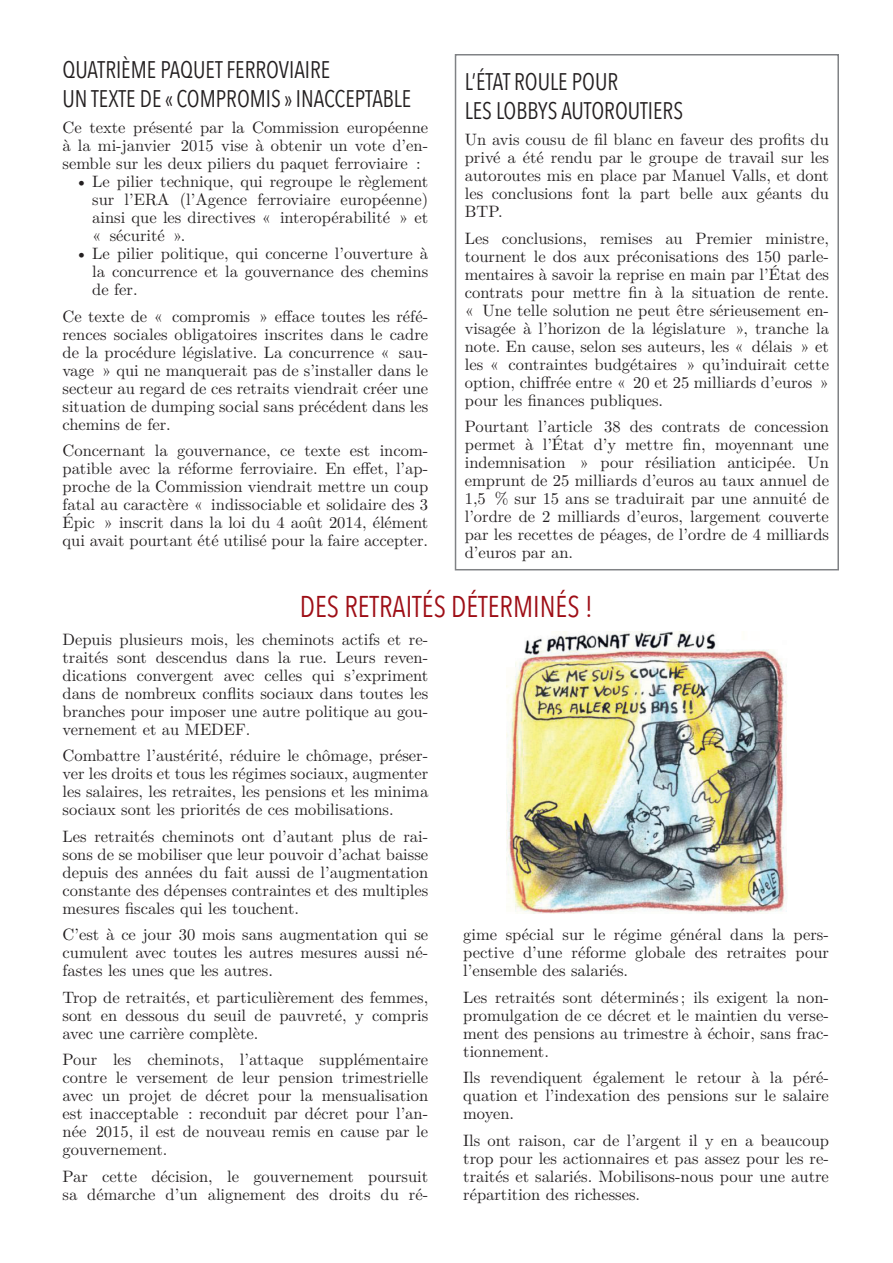
<style>
.page{position:relative;width:893px;height:1263px;background:#fff}
.page>*{position:absolute;margin:0;border:0;box-sizing:border-box;transform-origin:0 0}
.t1{font:30px "Avenir Next Condensed";color:#9e0e16;scale:.94 1}
.t2{font:24px/28.8px "Avenir Next Condensed";color:#231f20;scale:.94 1}
.t3{font:16.5px/18px "LM Roman 10";color:#231f20;text-align:justify}
</style>
<div class="page">
<div style="left:455px;top:54px;width:384px;height:516px;border:2px solid #808285"></div>
<img style="left:507px;top:631px;width:280px;height:282px">
<h2 class="t2" style="left:63px;top:54px;width:373px">QUATRIÈM E PAQUET FERROVIAIRE<br>UN TEXTE DE « COMPROMIS » INACCEPTABLE</h2>
<p class="t3" style="left:63px;top:117px;width:367px">Ce texte présenté par la Commission européenne à la mi-janvier 2015 vise à obtenir un vote d’en&shy;semble sur les deux piliers du paquet ferroviaire :</p>
<p class="t3" style="left:92px;top:171px;width:337px;text-indent:-17px">• Le pilier technique, qui regroupe le règlement sur l’ERA (l’Agence ferroviaire européenne) ainsi que les directives « interopérabilité » et « sécurité ».</p>
<p class="t3" style="left:92px;top:243px;width:337px;text-indent:-17px">• Le pilier politique, qui concerne l’ouverture à la concurrence et la gouvernance des chemins de fer.</p>
<p class="t3" style="left:63px;top:306px;width:367px">Ce texte de « compromis » efface toutes les réfé&shy;rences sociales obligatoires inscrites dans le cadre de la procédure législative. La concurrence « sau&shy;vage » qui ne manquerait pas de s’installer dans le secteur au regard de ces retraits viendrait créer une situation de dumping social sans précédent dans les chemins de fer.</p>
<p class="t3" style="left:63px;top:440px;width:367px">Concernant la gouvernance, ce texte est incom&shy;patible avec la réforme ferroviaire. En effet, l’ap&shy;proche de la Commission viendrait mettre un coup fatal au caractère « indissociable et solidaire des 3<br>Épic » inscrit dans la loi du 4 août 2014, élément qui avait pourtant été utilisé pour la faire accepter.</p>
<h2 class="t2" style="left:465px;top:66px;width:234px">L’ÉTAT ROULE POUR<br>LES LOBBYS AUTOROUTIERS</h2>
<p class="t3" style="left:465px;top:129px;width:366px">Un avis cousu de fil blanc en faveur des profits du privé a été rendu par le groupe de travail sur les autoroutes mis en place par Manuel Valls, et dont les conclusions font la part belle aux géants du BTP.</p>
<p class="t3" style="left:465px;top:228px;width:366px">Les conclusions, remises au Premier ministre, tournent le dos aux préconisations des 150 parle&shy;mentaires à savoir la reprise en main par l’État des contrats pour mettre fin à la situation de rente. « Une telle solution ne peut être sérieusement en&shy;visagée à l’horizon de la législature », tranche la note. En cause, selon ses auteurs, les « délais » et les « contraintes budgétaires » qu’induirait cette option, chiffrée entre « 20 et 25 milliards d’euros » pour les finances publiques.</p>
<p class="t3" style="left:465px;top:416px;width:366px">Pourtant l’article 38 des contrats de concession permet à l’État d’y mettre fin, moyennant une indemnisation » pour résiliation anticipée. Un emprunt de 25 milliards d’euros au taux annuel de 1,5 % sur 15 ans se traduirait par une annuité de l’ordre de 2 milliards d’euros, largement couverte par les recettes de péages, de l’ordre de 4 milliards d’euros par an.</p>
<h1 class="t1" style="left:300px;top:581px;width:313px">DES RETRAITÉS DÉTERM INÉS !</h1>
<p class="t3" style="left:63px;top:629px;width:367px">Depuis plusieurs mois, les cheminots actifs et re&shy;traités sont descendus dans la rue. Leurs reven&shy;dications convergent avec celles qui s’expriment dans de nombreux conflits sociaux dans toutes les branches pour imposer une autre politique au gou&shy;vernement et au MEDEF.</p>
<p class="t3" style="left:63px;top:745px;width:367px">Combattre l’austérité, réduire le chômage, préser&shy;ver les droits et tous les régimes sociaux, augmenter les salaires, les retraites, les pensions et les minima sociaux sont les priorités de ces mobilisations.</p>
<p class="t3" style="left:63px;top:826px;width:367px">Les retraités cheminots ont d’autant plus de rai&shy;sons de se mobiliser que leur pouvoir d’achat baisse depuis des années du fait aussi de l’augmentation constante des dépenses contraintes et des multiples mesures fiscales qui les touchent.</p>
<p class="t3" style="left:63px;top:924px;width:367px">C’est à ce jour 30 mois sans augmentation qui se cumulent avec toutes les autres mesures aussi né&shy;fastes les unes que les autres.</p>
<p class="t3" style="left:63px;top:987px;width:367px">Trop de retraités, et particulièrement des femmes, sont en dessous du seuil de pauvreté, y compris avec une carrière complète.</p>
<p class="t3" style="left:63px;top:1049px;width:367px">Pour les cheminots, l’attaque supplémentaire contre le versement de leur pension trimestrielle avec un projet de décret pour la mensualisation est inacceptable : reconduit par décret pour l’an&shy;née 2015, il est de nouveau remis en cause par le gouvernement.</p>
<p class="t3" style="left:63px;top:1166px;width:367px">Par cette décision, le gouvernement poursuit sa démarche d’un alignement des droits du ré-</p>
<p class="t3" style="left:463px;top:924px;width:367px">gime spécial sur le régime général dans la pers&shy;pective d’une réforme globale des retraites pour l’ensemble des salariés.</p>
<p class="t3" style="left:463px;top:987px;width:367px">Les retraités sont déterminés; ils exigent la non&shy;promulgation de ce décret et le maintien du verse&shy;ment des pensions au trimestre à échoir, sans frac&shy;tionnement.</p>
<p class="t3" style="left:463px;top:1067px;width:367px">Ils revendiquent également le retour à la péré&shy;quation et l’indexation des pensions sur le salaire moyen.</p>
<p class="t3" style="left:463px;top:1130px;width:367px">Ils ont raison, car de l’argent il y en a beaucoup trop pour les actionnaires et pas assez pour les re&shy;traités et salariés. Mobilisons-nous pour une autre répartition des richesses.</p>
</div>
